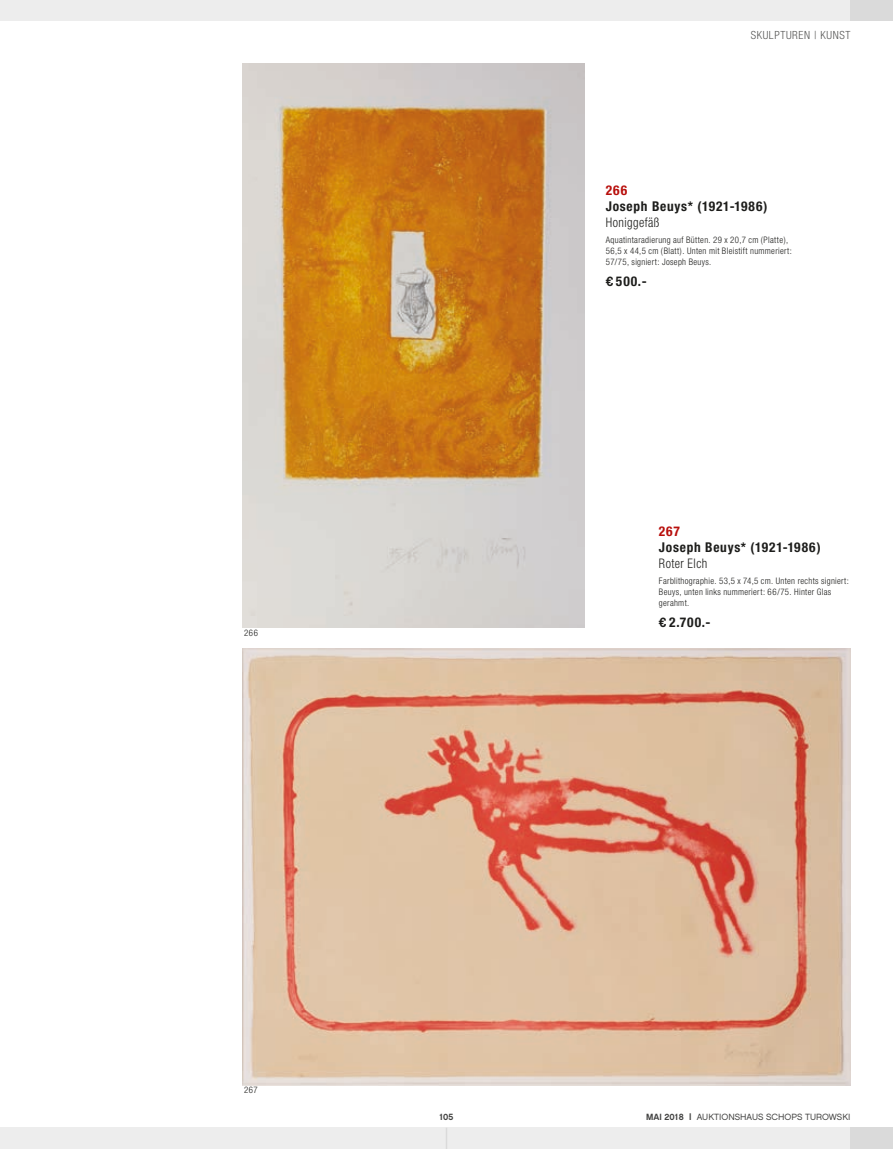
<style>
.page{position:relative;width:893px;height:1149px;background:#fff}
.page>*{position:absolute;margin:0;border:0;box-sizing:border-box;transform-origin:0 0}
.t1{font:700 condensed 13.5px "Helvetica Neue";letter-spacing:.055em;color:#1d1d1b}
.t2{font:700 condensed 13.5px "Helvetica Neue";letter-spacing:.065em;color:#b80f0c}
.t3{font:300 condensed 13.2px "Helvetica Neue";letter-spacing:.035em;color:#1d1d1b;scale:.94 1}
.t4{font:300 condensed 11.25px "Helvetica Neue";letter-spacing:.055em;color:#575756}
.t5{font:300 condensed 9px/11.2px "Helvetica Neue";letter-spacing:.035em;color:#1d1d1b}
.t6{font:9px "Chalet London Nineteen Sixty";color:#424241}
.t7{font:9px "Chalet New York Nineteen Sixty";color:#424241}
.s1{font-family:"Univers";font-stretch:normal}
.s2{font-family:"Chalet New York Nineteen Sixty"}
</style>
<div class="page">
<div style="left:0;top:0;width:893px;height:21px;background:#ededed"></div>
<div style="left:0;top:1127px;width:893px;height:21px;background:#ededed"></div>
<div style="left:850px;top:0;width:43px;height:21px;background:#dadada"></div>
<div style="left:850px;top:1127px;width:43px;height:21px;background:#dadada"></div>
<svg style="left:446px;top:1128px;width:1px;height:20px"></svg>
<img style="left:242px;top:64px;width:343px;height:563px">
<img style="left:242px;top:648px;width:608px;height:436px">
<p class="t5" style="left:244px;top:627px;width:15px">266</p>
<p class="t5" style="left:244px;top:1084px;width:15px">267</p>
<p class="t4" style="left:751px;top:28px;width:101px">SKULPTUREN | KUNST</p>
<h1 class="t2" style="left:606px;top:182px;width:23px">266</h1>
<h1 class="t1" style="left:606px;top:198px;width:163px">Joseph Beuys* (1921-1986)</h1>
<h2 class="t3" style="left:606px;top:215px;width:59px">Honiggefäß</h2>
<p class="t5" style="left:606px;top:234px;width:188px">Aquatintaradierung auf Bütten. 29 x 20,7 cm (Platte),<br>56,5 x 44,5 cm (Blatt). Unten mit Bleistift nummeriert:<br>57/75, signiert: Joseph Beuys.</p>
<h1 class="t1" style="left:606px;top:273px;width:42px"><span class="s1">€</span> 500.-</h1>
<h1 class="t2" style="left:659px;top:522px;width:23px">267</h1>
<h1 class="t1" style="left:659px;top:538px;width:163px">Joseph Beuys* (1921-1986)</h1>
<h2 class="t3" style="left:659px;top:556px;width:53px">Roter Elch</h2>
<p class="t5" style="left:659px;top:574px;width:192px">Farblithographie. 53,5 x 74,5 cm. Unten rechts signiert:<br>Beuys, unten links nummeriert: 66/75. Hinter Glas gerahmt.</p>
<h1 class="t1" style="left:659px;top:613px;width:53px"><span class="s1">€</span> 2.700.-</h1>
<p class="t7" style="left:439px;top:1110px;width:15px">105</p>
<p class="t6" style="left:646px;top:1110px;width:206px"><span class="s2">MAI 2018 |</span> AUKTIONSHAUS SCHOPS TUROWSKI</p>
</div>
